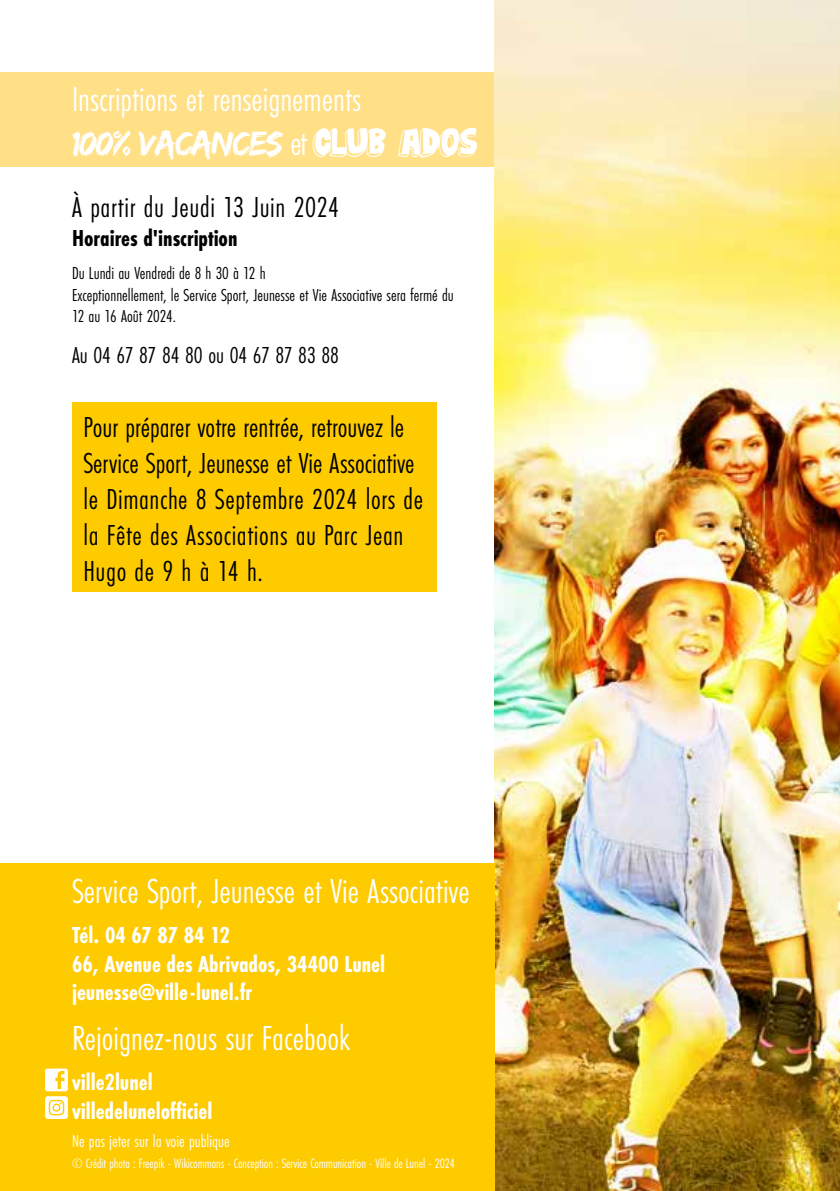
<style>
.page{position:relative;width:840px;height:1191px;background:#fff}
.page>*{position:absolute;margin:0;border:0;box-sizing:border-box;transform-origin:0 0}
.t1{font:36px "Futura PT Cond";color:#fff}
.t2{font:36px "Edo SZ";letter-spacing:-.04em;color:#fff}
.t3{font:30px/36px "Futura PT Cond";letter-spacing:.015em;color:#000}
.t4{font:700 24px/28.8px "Futura PT Cond";color:#fff}
.t5{font:24px "Futura PT Cond";color:#000}
.t6{font:700 24px "Futura PT Cond";color:#000}
.t7{font:18px/21.6px "Futura PT Cond";color:#000}
.t8{font:18px "Futura PT Cond";color:#fff}
.t9{font:14px "Futura PT Cond";letter-spacing:-.005em;color:#fff}
.s1{font-family:"Futura PT Cond"}
.s2{font-family:"Jabjai";font-weight:800}
</style>
<div class="page">
<div style="left:0;top:72px;width:501px;height:94px;background:#ffe086"></div>
<div style="left:72px;top:402px;width:365px;height:190px;background:#fecb00"></div>
<img style="left:494px;top:0;width:345px;height:1191px">
<div style="left:0;top:863px;width:494px;height:328px;background:#fecb00"></div>
<svg style="left:45px;top:1068px;width:23px;height:51px"></svg>
<p class="t1" style="left:72px;top:80px;width:290px">Inscriptions et renseignements</p>
<p class="t2" style="left:72px;top:130px;width:407px">100% VACANCES <span class="s1">et</span> <span class="s2">CLUB ADOS</span></p>
<p class="t3" style="left:72px;top:189px;width:268px">À partir du Jeudi 13 Juin 2024</p>
<p class="t6" style="left:72px;top:225px;width:167px">Horaires d'inscription</p>
<p class="t7" style="left:72px;top:262px;width:383px">Du Lundi au Vendredi de 8 h 30 à 12 h<br>Exceptionnellement, le Service Sport, Jeunesse et Vie Associative sera fermé du<br>12 au 16 Août 2024.</p>
<p class="t5" style="left:72px;top:342px;width:268px">Au 04 67 87 84 80 ou 04 67 87 83 88</p>
<p class="t3" style="left:83px;top:408px;width:341px">Pour préparer votre rentrée, retrouvez le Service Sport, Jeunesse et Vie Associative le Dimanche 8 Septembre 2024 lors de la Fête des Associations au Parc Jean Hugo de 9 h à 14 h.</p>
<p class="t1" style="left:72px;top:871px;width:399px">Service Sport, Jeunesse et Vie Associative</p>
<p class="t4" style="left:72px;top:920px;width:314px">Tél. 04 67 87 84 12<br>66, Avenue des Abrivados, 34400 Lunel jeunesse@ville-lunel.fr</p>
<p class="t1" style="left:72px;top:1019px;width:279px">Rejoignez-nous sur Facebook</p>
<p class="t4" style="left:72px;top:1067px;width:142px">ville2lunel villedelunelofficiel</p>
<p class="t8" style="left:72px;top:1131px;width:159px">Ne pas jeter sur la voie publique</p>
<p class="t9" style="left:72px;top:1155px;width:384px">© Crédit photo : Freepik - Wikicommons - Conception : Service Communication - Ville de Lunel - 2024</p>
</div>
